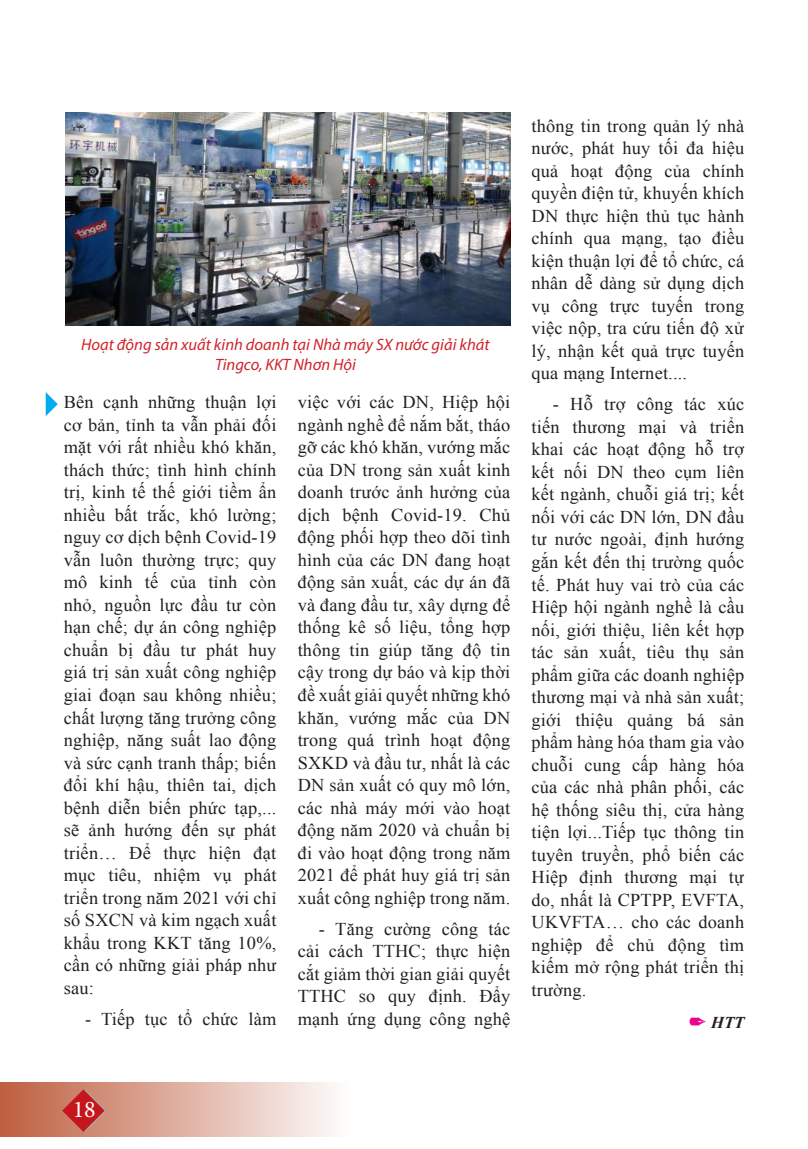
<style>
.page{position:relative;width:808px;height:1149px;background:#fff}
.page>*{position:absolute;margin:0;border:0;box-sizing:border-box;transform-origin:0 0}
.t1{font:24px "Minion Pro";color:#fff}
.t2{font:18px/22.5px "Times New Roman";letter-spacing:.01em;color:#231f20;text-align:justify}
.t3{font:italic 16.5px/19.8px "Myriad Pro";color:#d1232a;text-align:center}
.t4{font:italic 700 16.5px "Times New Roman";color:#231f20}
</style>
<div class="page">
<img style="left:66px;top:113px;width:444px;height:212px">
<svg style="left:46px;top:392px;width:12px;height:24px"></svg>
<div style="left:0;top:1081px;width:349px;height:55px;background:linear-gradient(to right,#be5f40,#fefdfd)"></div>
<svg style="left:62px;top:1089px;width:44px;height:42px;background:#c75048"></svg>
<p class="t3" style="left:81px;top:334px;width:410px">Hoạt động sản xuất kinh doanh tại Nhà máy SX nước giải khát<br>Tingco, KKT Nhơn Hội</p>
<p class="t2" style="left:64px;top:390px;width:214px">Bên cạnh những thuận lợi cơ bản, tỉnh ta vẫn phải đối mặt với rất nhiều khó khăn, thách thức; tình hình chính trị, kinh tế thế giới tiềm ẩn nhiều bất trắc, khó lường; nguy cơ dịch bệnh Covid-19 vẫn luôn thường trực; quy mô kinh tế của tỉnh còn nhỏ, nguồn lực đầu tư còn hạn chế; dự án công nghiệp chuẩn bị đầu tư phát huy giá trị sản xuất công nghiệp giai đoạn sau không nhiều; chất lượng tăng trưởng công nghiệp, năng suất lao động và sức cạnh tranh thấp; biến đổi khí hậu, thiên tai, dịch bệnh diễn biến phức tạp,... sẽ ảnh hướng đến sự phát triển… Để thực hiện đạt mục tiêu, nhiệm vụ phát triển trong năm 2021 với chỉ số SXCN và kim ngạch xuất khẩu trong KKT tăng 10%, cần có những giải pháp như sau:</p>
<p class="t2" style="left:85px;top:1006px;width:193px">- Tiếp tục tổ chức làm</p>
<p class="t2" style="left:298px;top:390px;width:214px">việc với các DN, Hiệp hội ngành nghề để nắm bắt, tháo gỡ các khó khăn, vướng mắc của DN trong sản xuất kinh doanh trước ảnh hưởng của dịch bệnh Covid-19. Chủ động phối hợp theo dõi tình hình của các DN đang hoạt động sản xuất, các dự án đã và đang đầu tư, xây dựng để thống kê số liệu, tổng hợp thông tin giúp tăng độ tin cậy trong dự báo và kịp thời đề xuất giải quyết những khó khăn, vướng mắc của DN trong quá trình hoạt động SXKD và đầu tư, nhất là các DN sản xuất có quy mô lớn, các nhà máy mới vào hoạt động năm 2020 và chuẩn bị đi vào hoạt động trong năm 2021 để phát huy giá trị sản xuất công nghiệp trong năm.</p>
<p class="t2" style="left:298px;top:916px;width:214px;text-indent:21px">- Tăng cường công tác cải cách TTHC; thực hiện cắt giảm thời gian giải quyết TTHC so quy định. Đẩy mạnh ứng dụng công nghệ</p>
<p class="t2" style="left:531px;top:114px;width:214px">thông tin trong quản lý nhà nước, phát huy tối đa hiệu quả hoạt động của chính quyền điện tử, khuyến khích DN thực hiện thủ tục hành chính qua mạng, tạo điều kiện thuận lợi để tổ chức, cá nhân dễ dàng sử dụng dịch vụ công trực tuyến trong việc nộp, tra cứu tiến độ xử lý, nhận kết quả trực tuyến qua mạng Internet....</p>
<p class="t2" style="left:531px;top:392px;width:214px;text-indent:21px">- Hỗ trợ công tác xúc tiến thương mại và triển khai các hoạt động hỗ trợ kết nối DN theo cụm liên kết ngành, chuỗi giá trị; kết nối với các DN lớn, DN đầu tư nước ngoài, định hướng gắn kết đến thị trường quốc tế. Phát huy vai trò của các Hiệp hội ngành nghề là cầu nối, giới thiệu, liên kết hợp tác sản xuất, tiêu thụ sản phẩm giữa các doanh nghiệp thương mại và nhà sản xuất; giới thiệu quảng bá sản phẩm hàng hóa tham gia vào chuỗi cung cấp hàng hóa của các nhà phân phối, các hệ thống siêu thị, cửa hàng tiện lợi...Tiếp tục thông tin tuyên truyền, phổ biến các Hiệp định thương mại tự do, nhất là CPTPP, EVFTA, UKVFTA… cho các doanh nghiệp để chủ động tìm kiếm mở rộng phát triển thị trường.</p>
<p class="t4" style="left:711px;top:1010px;width:35px">HTT</p>
<h1 class="t1" style="left:73px;top:1092px;width:25px">18</h1>
</div>
